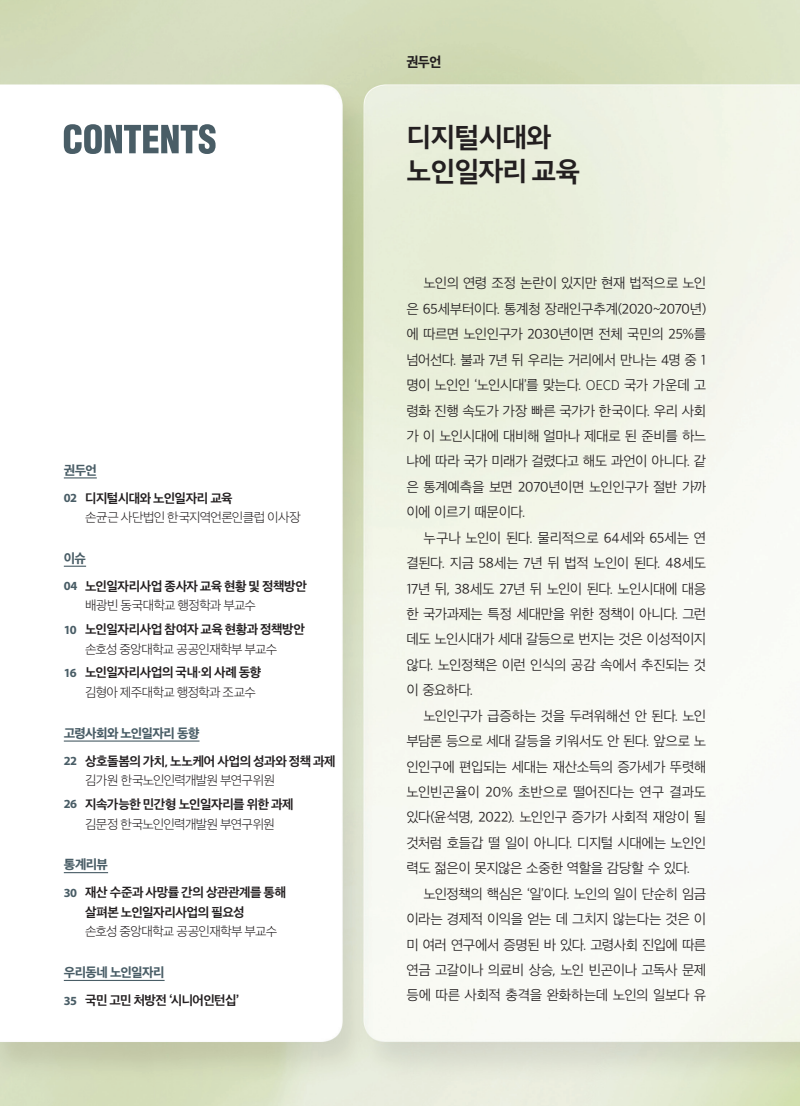
<style>
.page{position:relative;width:800px;height:1106px;background:#fff}
.page>*{position:absolute;margin:0;border:0;box-sizing:border-box;transform-origin:0 0}
.t1{font:27px/34.5px "SD Gothic Neob f Bd";letter-spacing:-.03em;color:#231f20}
.t2{font:13.5px/25.3px "SD Gothic Neoa c Lt";letter-spacing:-.035em;color:#231f20;text-align:justify}
.t3{font:13.5px "SD Gothic Neoa h Ex Bd";color:#231f20}
.t4{font:12.45px/19.5px "SD Gothic Neoa g Bd";letter-spacing:-.035em;color:#231f20}
.t5{font:12.45px "SD Gothic Neoa b Ult Lt";letter-spacing:-.055em;color:#231f20}
.t6{font:12.45px "SD Gothic Neoa h Ex Bd";letter-spacing:-.05em;color:#495d66}
.s1{font-family:"Myriad Pro";font-weight:700;color:#495d66}
.s2{font-family:"Noto Sans CJ Kkr";font-weight:300}
</style>
<div class="page">
<img style="left:0;top:0;width:799px;height:1106px">
<hr style="left:64px;top:477px;width:33px;height:1px;background:#495d66">
<hr style="left:64px;top:565px;width:22px;height:2px;background:#495d66">
<hr style="left:64px;top:740px;width:135px;height:1px;background:#495d66">
<hr style="left:64px;top:872px;width:44px;height:1px;background:#495d66">
<hr style="left:64px;top:979px;width:100px;height:2px;background:#495d66">
<svg style="left:64px;top:124px;width:151px;height:30px"></svg>
<p class="t6" style="left:64px;top:463px;width:34px">권두언</p>
<p class="t4" style="left:64px;top:488px;width:170px"><span class="s1">02</span> 디지털시대와 노인일자리 교육</p>
<p class="t5" style="left:85px;top:511px;width:217px">손균근 사단법인 한국지역언론인클럽 이사장</p>
<p class="t6" style="left:64px;top:552px;width:24px">이슈</p>
<p class="t4" style="left:64px;top:576px;width:244px"><span class="s1">04</span> 노인일자리사업 종사자 교육 현황 및 정책방안</p>
<p class="t5" style="left:85px;top:599px;width:172px">배광빈 동국대학교 행정학과 부교수</p>
<p class="t4" style="left:64px;top:619px;width:243px"><span class="s1">10</span> 노인일자리사업 참여자 교육 현황과 정책방안</p>
<p class="t5" style="left:85px;top:642px;width:193px">손호성 중앙대학교 공공인재학부 부교수</p>
<p class="t4" style="left:64px;top:663px;width:199px"><span class="s1">16</span> 노인일자리사업의 국내・외 사례 동향</p>
<p class="t5" style="left:85px;top:686px;width:172px">김형아 제주대학교 행정학과 조교수</p>
<p class="t6" style="left:64px;top:726px;width:137px">고령사회와 노인일자리 동향</p>
<p class="t4" style="left:64px;top:751px;width:273px"><span class="s1">22</span> 상호돌봄의 가치, 노노케어 사업의 성과와 정책 과제</p>
<p class="t5" style="left:85px;top:774px;width:192px">김가원 한국노인인력개발원 부연구위원</p>
<p class="t4" style="left:64px;top:794px;width:231px"><span class="s1">26</span> 지속가능한 민간형 노인일자리를 위한 과제</p>
<p class="t5" style="left:85px;top:817px;width:191px">김문정 한국노인인력개발원 부연구위원</p>
<p class="t6" style="left:64px;top:858px;width:46px">통계리뷰</p>
<p class="t4" style="left:85px;top:882px;width:203px;text-indent:-21px"><span class="s1">30</span> 재산 수준과 사망률 간의 상관관계를 통해 살펴본 노인일자리사업의 필요성</p>
<p class="t5" style="left:85px;top:925px;width:193px">손호성 중앙대학교 공공인재학부 부교수</p>
<p class="t6" style="left:64px;top:966px;width:102px">우리동네 노인일자리</p>
<p class="t4" style="left:64px;top:990px;width:177px"><span class="s1">35</span> 국민 고민 처방전 ‘시니어인턴십’</p>
<p class="t3" style="left:406px;top:55px;width:37px">권두언</p>
<h1 class="t1" style="left:406px;top:120px;width:175px">디지털시대와 노인일자리 교육</h1>
<p class="t2" style="left:406px;top:271px;width:301px;text-indent:17px">노인의 연령 조정 논란이 있지만 현재 법적으로 노인 은 65세부터이다. 통계청 장래인구추계(2020~2070년) 에 따르면 노인인구가 2030년이면 전체 국민의 25%를 넘어선다. 불과 7년 뒤 우리는 거리에서 만나는 4명 중 1 명이 노인인 ‘노인시대’를 맞는다. <span class="s2">OECD</span> 국가 가운데 고 령화 진행 속도가 가장 빠른 국가가 한국이다. 우리 사회 가 이 노인시대에 대비해 얼마나 제대로 된 준비를 하느 냐에 따라 국가 미래가 걸렸다고 해도 과언이 아니다. 같 은 통계예측을 보면 2070년이면 노인인구가 절반 가까 이에 이르기 때문이다.</p>
<p class="t2" style="left:406px;top:525px;width:301px;text-indent:17px">누구나 노인이 된다. 물리적으로 64세와 65세는 연 결된다. 지금 58세는 7년 뒤 법적 노인이 된다. 48세도 17년 뒤, 38세도 27년 뒤 노인이 된다. 노인시대에 대응 한 국가과제는 특정 세대만을 위한 정책이 아니다. 그런 데도 노인시대가 세대 갈등으로 번지는 것은 이성적이지 않다. 노인정책은 이런 인식의 공감 속에서 추진되는 것 이 중요하다.</p>
<p class="t2" style="left:406px;top:703px;width:301px;text-indent:17px">노인인구가 급증하는 것을 두려워해선 안 된다. 노인 부담론 등으로 세대 갈등을 키워서도 안 된다. 앞으로 노 인인구에 편입되는 세대는 재산소득의 증가세가 뚜렷해 노인빈곤율이 20% 초반으로 떨어진다는 연구 결과도 있다(윤석명, 2022). 노인인구 증가가 사회적 재앙이 될 것처럼 호들갑 떨 일이 아니다. 디지털 시대에는 노인인 력도 젊은이 못지않은 소중한 역할을 감당할 수 있다.</p>
<p class="t2" style="left:406px;top:881px;width:301px;text-indent:17px">노인정책의 핵심은 ‘일’이다. 노인의 일이 단순히 임금 이라는 경제적 이익을 얻는 데 그치지 않는다는 것은 이 미 여러 연구에서 증명된 바 있다. 고령사회 진입에 따른 연금 고갈이나 의료비 상승, 노인 빈곤이나 고독사 문제 등에 따른 사회적 충격을 완화하는데 노인의 일보다 유</p>
</div>
